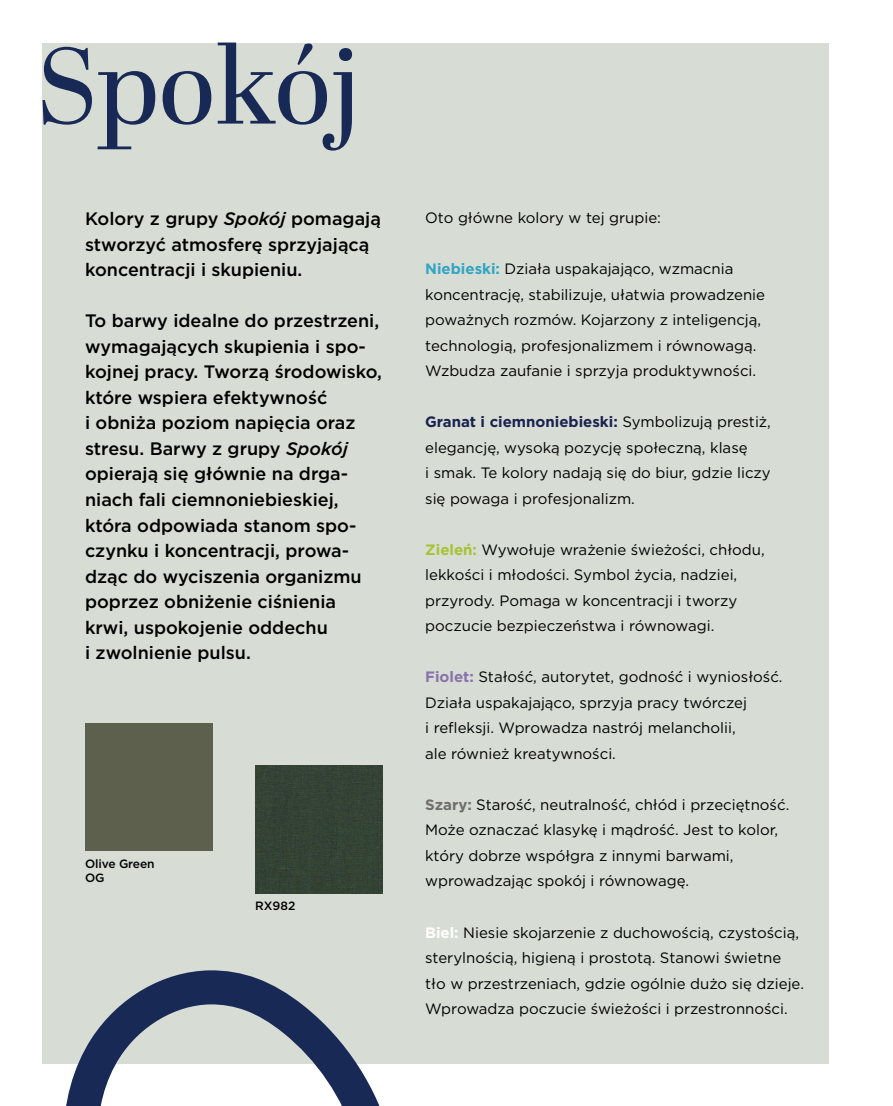
<style>
.page{position:relative;width:893px;height:1106px;background:#fff}
.page>*{position:absolute;margin:0;border:0;box-sizing:border-box;transform-origin:0 0}
.t1{font:500 18px/25.5px "Gotham";color:#000}
.t2{font:15px/25.5px "Gotham";color:#000}
.t3{font:500 12px/14.4px "Gotham";letter-spacing:-.01em;color:#000}
.s1{font-style:italic}
.s2{font-weight:700;color:#31a5c4}
.s3{font-weight:700;color:#1b2250}
.s4{font-weight:700;color:#a7c233}
.s5{font-weight:700;color:#8971ad}
.s6{font-weight:700;color:#6e6e6d}
.s7{font-weight:700;color:#fff}
</style>
<div class="page">
<div style="left:43px;top:43px;width:786px;height:1020px;background:#d7ddd4"></div>
<svg style="left:43px;top:43px;width:309px;height:108px"></svg>
<svg style="left:63px;top:970px;width:328px;height:136px"></svg>
<div style="left:255px;top:765px;width:128px;height:128px;background:#344235"></div>
<p class="t1" style="left:85px;top:206px;width:297px">Kolory z grupy <span class="s1">Spokój</span> pomagają stworzyć atmosferę sprzyjającą koncentracji i skupieniu.</p>
<p class="t1" style="left:85px;top:308px;width:299px">To barwy idealne do przestrzeni, wymagających skupienia i spo&shy;kojnej pracy. Tworzą środowisko, które wspiera efektywność<br>i obniża poziom napięcia oraz stresu. Barwy z grupy <span class="s1">Spokój </span>opierają się głównie na drga&shy;niach fali ciemnoniebieskiej, która odpowiada stanom spo&shy;czynku i koncentracji, prowa&shy;dząc do wyciszenia organizmu poprzez obniżenie ciśnienia krwi, uspokojenie oddechu<br>i zwolnienie pulsu.</p>
<p class="t3" style="left:85px;top:856px;width:71px">Olive Green<br>OG</p>
<p class="t3" style="left:255px;top:898px;width:42px">RX982</p>
<p class="t2" style="left:425px;top:205px;width:237px">Oto główne kolory w tej grupie:</p>
<p class="t2" style="left:425px;top:256px;width:341px"><span class="s2">Niebieski:</span> Działa uspakajająco, wzmacnia koncentrację, stabilizuje, ułatwia prowadzenie poważnych rozmów. Kojarzony z inteligencją, technologią, profesjonalizmem i równowagą.<br>Wzbudza zaufanie i sprzyja produktywności.</p>
<p class="t2" style="left:425px;top:409px;width:347px"><span class="s3">Granat i ciemnoniebieski:</span> Symbolizują prestiż, elegancję, wysoką pozycję społeczną, klasę<br>i smak. Te kolory nadają się do biur, gdzie liczy się powaga i profesjonalizm.</p>
<p class="t2" style="left:425px;top:536px;width:341px"><span class="s4">Zieleń:</span> Wywołuje wrażenie świeżości, chłodu, lekkości i młodości. Symbol życia, nadziei, przyrody. Pomaga w koncentracji i tworzy poczucie bezpieczeństwa i równowagi.</p>
<p class="t2" style="left:425px;top:664px;width:359px"><span class="s5">Fiolet:</span> Stałość, autorytet, godność i wyniosłość.<br>Działa uspakajająco, sprzyja pracy twórczej<br>i refleksji. Wprowadza nastrój melancholii,<br>ale również kreatywności.</p>
<p class="t2" style="left:425px;top:791px;width:366px"><span class="s6">Szary:</span> Starość, neutralność, chłód i przeciętność.<br>Może oznaczać klasykę i mądrość. Jest to kolor, który dobrze współgra z innymi barwami, wprowadzając spokój i równowagę.</p>
<p class="t2" style="left:425px;top:919px;width:380px"><span class="s7">Biel:</span> Niesie skojarzenie z duchowością, czystością, sterylnością, higieną i prostotą. Stanowi świetne tło w przestrzeniach, gdzie ogólnie dużo się dzieje.<br>Wprowadza poczucie świeżości i przestronności.</p>
</div>
